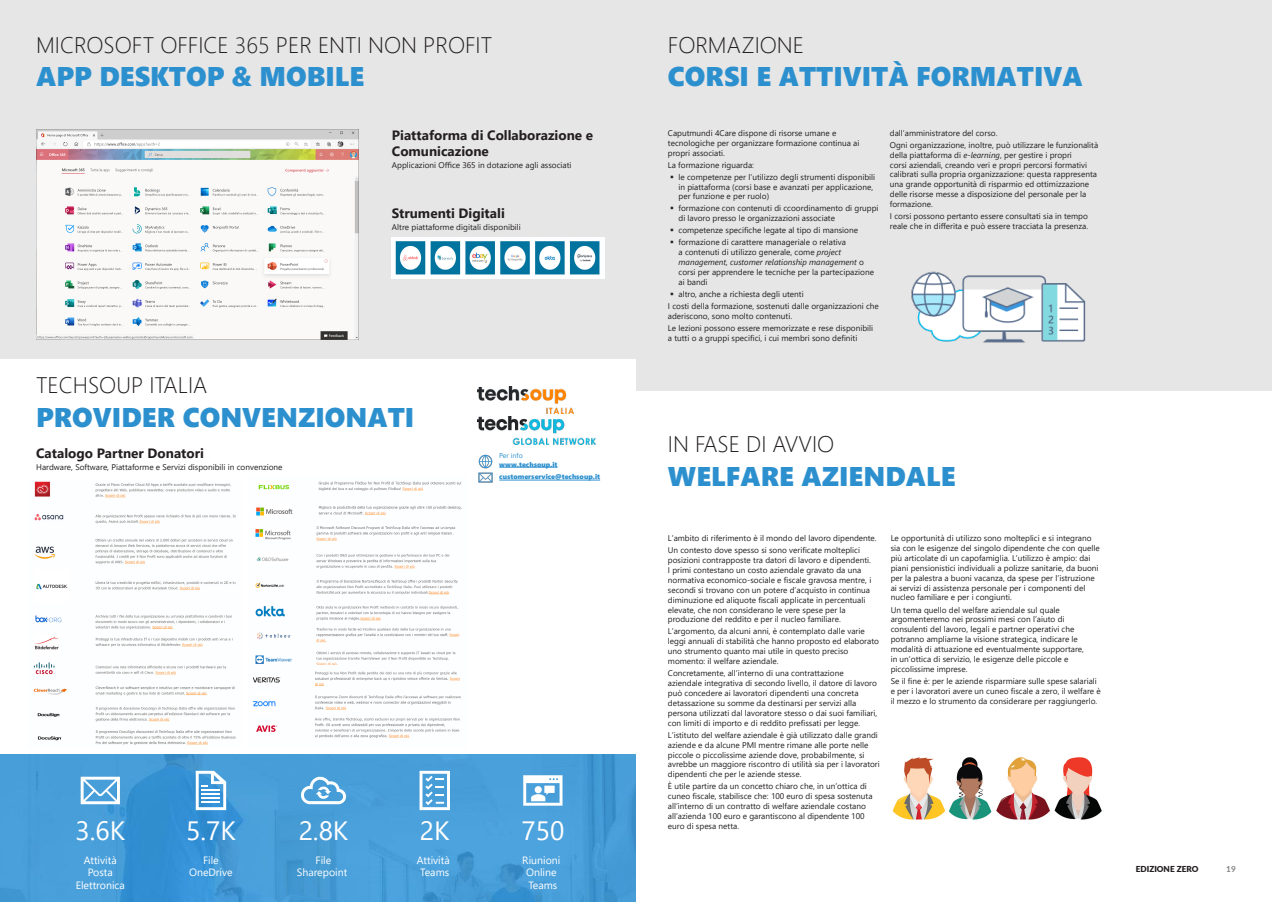
<style>
.page{position:relative;width:1272px;height:902px;background:#fff}
.page>*{position:absolute;margin:0;border:0;box-sizing:border-box;transform-origin:0 0}
.t1{font:27px "Segoe UI Black";color:#2d90ce}
.t2{font:26.47px "Segoe UI";color:#fff}
.t3{font:300 22.5px "Segoe UI";color:#231f20}
.t4{font:700 13.5px/16.2px "Segoe UI";color:#231f20}
.t5{font:10.57px/12.8px "Segoe UI";color:#fff;text-align:center}
.t6{font:8.25px/9.9px "Segoe UI";color:#231f20}
.t7{font:900 8.25px "Lato";color:#231f20}
.t8{font:700 8.25px "Lato";color:#808285}
.t9{font:6.98px/8.3px "Segoe UI Black";color:#2d90ce}
.s1{font-family:"Segoe UI"}
.s2{font-style:italic}
</style>
<div class="page">
<div style="left:0;top:0;width:636px;height:358px;background:#e6e6e7"></div>
<div style="left:636px;top:0;width:635px;height:390px;background:#e6e6e7"></div>
<img style="left:911px;top:271px;width:175px;height:72px">
<img style="left:892px;top:757px;width:210px;height:63px">
<img style="left:392px;top:238px;width:212px;height:41px">
<img style="left:33px;top:481px;width:203px;height:264px">
<img style="left:255px;top:481px;width:207px;height:184px">
<img style="left:252px;top:671px;width:209px;height:67px">
<img style="left:36px;top:129px;width:323px;height:210px">
<img style="left:0;top:754px;width:636px;height:147px">
<svg style="left:81px;top:776px;width:39px;height:28px"></svg>
<svg style="left:196px;top:770px;width:30px;height:40px"></svg>
<svg style="left:300px;top:775px;width:46px;height:29px"></svg>
<svg style="left:419px;top:770px;width:31px;height:40px"></svg>
<svg style="left:523px;top:775px;width:39px;height:30px"></svg>
<img style="left:477px;top:386px;width:96px;height:27px">
<img style="left:477px;top:416px;width:118px;height:28px">
<hr style="left:499px;top:467px;width:58px;height:1px;background:#2d90ce">
<img style="left:478px;top:454px;width:15px;height:29px">
<hr style="left:499px;top:480px;width:101px;height:1px;background:#2d90ce">
<p class="t3" style="left:36px;top:23px;width:457px">MICROSOFT OFFICE 365 PER ENTI NON PROFIT</p>
<p class="t1" style="left:36px;top:57px;width:330px">APP DESKTOP &amp; MOBILE</p>
<p class="t4" style="left:392px;top:126px;width:203px">Piattaforma di Collaborazione e<br>Comunicazione</p>
<p class="t6" style="left:392px;top:159px;width:181px">Applicazioni Office 365 in dotazione agli associati</p>
<p class="t4" style="left:392px;top:204px;width:114px">Strumenti Digitali</p>
<p class="t6" style="left:392px;top:221px;width:130px">Altre piattaforme digitali disponibili</p>
<p class="t3" style="left:36px;top:364px;width:173px">TECHSOUP ITALIA</p>
<p class="t1" style="left:36px;top:397px;width:380px">PROVIDER CONVENZIONATI</p>
<p class="t4" style="left:36px;top:443px;width:169px">Catalogo Partner Donatori</p>
<p class="t6" style="left:36px;top:461px;width:248px">Hardware, Software, Piattaforme e Servizi disponibili in convenzione</p>
<p class="t9" style="left:499px;top:451px;width:60px"><span class="s1">Per info </span>www.techsoup.it</p>
<p class="t9" style="left:499px;top:472px;width:102px">customerservice@techsoup.it</p>
<p class="t2" style="left:75px;top:805px;width:51px">3.6K</p>
<p class="t5" style="left:76px;top:852px;width:50px">Attività<br>Posta<br>Elettronica</p>
<p class="t2" style="left:186px;top:805px;width:51px">5.7K</p>
<p class="t5" style="left:189px;top:852px;width:45px">File<br>OneDrive</p>
<p class="t2" style="left:299px;top:805px;width:51px">2.8K</p>
<p class="t5" style="left:297px;top:852px;width:52px">File<br>Sharepoint</p>
<p class="t2" style="left:420px;top:805px;width:31px">2K</p>
<p class="t5" style="left:417px;top:852px;width:34px">Attività<br>Teams</p>
<p class="t2" style="left:521px;top:805px;width:44px">750</p>
<p class="t5" style="left:522px;top:852px;width:40px">Riunioni<br>Online<br>Teams</p>
<p class="t3" style="left:668px;top:24px;width:138px">FORMAZIONE</p>
<p class="t1" style="left:668px;top:57px;width:416px">CORSI E ATTIVITÀ FORMATIVA</p>
<p class="t6" style="left:668px;top:127px;width:193px">Caputmundi 4Care dispone di risorse umane e tecnologiche per organizzare formazione continua ai propri associati.</p>
<p class="t6" style="left:668px;top:159px;width:88px">La formazione riguarda:</p>
<p class="t6" style="left:678px;top:171px;width:198px">le competenze per l’utilizzo degli strumenti disponibili in piattaforma (corsi base e avanzati per applicazione, per funzione e per ruolo)</p>
<p class="t6" style="left:678px;top:203px;width:201px">formazione con contenuti di ccoordinamento di gruppi di lavoro presso le organizzazioni associate</p>
<p class="t6" style="left:678px;top:225px;width:181px">competenze specifiche legate al tipo di mansione</p>
<p class="t6" style="left:678px;top:237px;width:197px">formazione di carattere manageriale o relativa<br>a contenuti di utilizzo generale, come <span class="s2">project management, customer relationship management</span> o corsi per apprendere le tecniche per la partecipazione ai bandi</p>
<p class="t6" style="left:678px;top:288px;width:127px">altro, anche a richiesta degli utenti</p>
<p class="t6" style="left:668px;top:300px;width:212px">I costi della formazione, sostenuti dalle organizzazioni che aderiscono, sono molto contenuti.</p>
<p class="t6" style="left:668px;top:322px;width:207px">Le lezioni possono essere memorizzate e rese disponibili a tutti o a gruppi specifici, i cui membri sono definiti</p>
<p class="t6" style="left:889px;top:127px;width:109px">dall’amministratore del corso.</p>
<p class="t6" style="left:889px;top:139px;width:210px">Ogni organizzazione, inoltre, può utilizzare le funzionalità della piattaforma di <span class="s2">e-learning</span>, per gestire i propri<br>corsi aziendali, creando veri e propri percorsi formativi calibrati sulla propria organizzazione: questa rappresenta una grande opportunità di risparmio ed ottimizzazione delle risorse messe a disposizione del personale per la formazione.</p>
<p class="t6" style="left:889px;top:210px;width:200px">I corsi possono pertanto essere consultati sia in tempo reale che in differita e può essere tracciata la presenza.</p>
<p class="t3" style="left:668px;top:423px;width:168px">IN FASE DI AVVIO</p>
<p class="t1" style="left:668px;top:456px;width:289px">WELFARE AZIENDALE</p>
<p class="t6" style="left:668px;top:532px;width:210px">L’ambito di riferimento è il mondo del lavoro dipendente.</p>
<p class="t6" style="left:668px;top:544px;width:205px">Un contesto dove spesso si sono verificate molteplici posizioni contrapposte tra datori di lavoro e dipendenti.<br>I primi contestano un costo aziendale gravato da una normativa economico-sociale e fiscale gravosa mentre, i secondi si trovano con un potere d’acquisto in continua diminuzione ed aliquote fiscali applicate in percentuali elevate, che non considerano le vere spese per la produzione del reddito e per il nucleo familiare.</p>
<p class="t6" style="left:668px;top:625px;width:212px">L’argomento, da alcuni anni, è contemplato dalle varie leggi annuali di stabilità che hanno proposto ed elaborato uno strumento quanto mai utile in questo preciso momento: il welfare aziendale.</p>
<p class="t6" style="left:668px;top:667px;width:211px">Concretamente, all’interno di una contrattazione aziendale integrativa di secondo livello, il datore di lavoro può concedere ai lavoratori dipendenti una concreta detassazione su somme da destinarsi per servizi alla persona utilizzati dal lavoratore stesso o dai suoi familiari, con limiti di importo e di reddito prefissati per legge.</p>
<p class="t6" style="left:668px;top:729px;width:213px">L’istituto del welfare aziendale è già utilizzato dalle grandi aziende e da alcune PMI mentre rimane alle porte nelle piccole o piccolissime aziende dove, probabilmente, si avrebbe un maggiore riscontro di utilità sia per i lavoratori dipendenti che per le aziende stesse.</p>
<p class="t6" style="left:668px;top:780px;width:206px">È utile partire da un concetto chiaro che, in un’ottica di cuneo fiscale, stabilisce che: 100 euro di spesa sostenuta all’interno di un contratto di welfare aziendale costano all’azienda 100 euro e garantiscono al dipendente 100 euro di spesa netta.</p>
<p class="t6" style="left:890px;top:532px;width:211px">Le opportunità di utilizzo sono molteplici e si integrano sia con le esigenze del singolo dipendente che con quelle più articolate di un capofamiglia. L’utilizzo è ampio: dai piani pensionistici individuali a polizze sanitarie, da buoni per la palestra a buoni vacanza, da spese per l’istruzione ai servizi di assistenza personale per i componenti del nucleo familiare e per i congiunti.</p>
<p class="t6" style="left:890px;top:604px;width:195px">Un tema quello del welfare aziendale sul quale argomenteremo nei prossimi mesi con l’aiuto di consulenti del lavoro, legali e partner operativi che potranno ampliarne la visione strategica, indicare le modalità di attuazione ed eventualmente supportare, in un’ottica di servizio, le esigenze delle piccole e piccolissime imprese.</p>
<p class="t6" style="left:890px;top:675px;width:212px">Se il fine è: per le aziende risparmiare sulle spese salariali e per i lavoratori avere un cuneo fiscale a zero, il welfare è il mezzo e lo strumento da considerare per raggiungerlo.</p>
<p class="t7" style="left:1135px;top:863px;width:64px">EDIZIONE ZERO</p>
<p class="t8" style="left:1226px;top:863px;width:11px">19</p>
</div>
